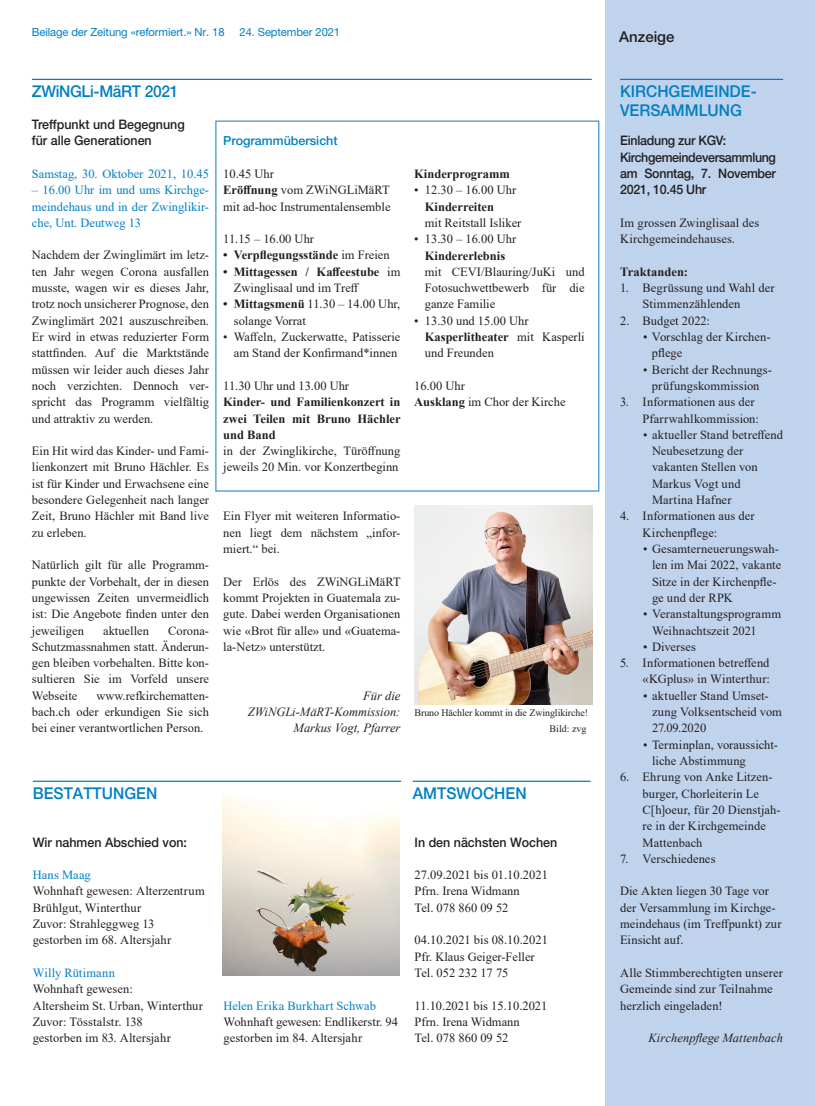
<style>
.page{position:relative;width:815px;height:1106px;background:#fff}
.page>*{position:absolute;margin:0;border:0;box-sizing:border-box;transform-origin:0 0}
.t1{font:500 16.25px "Helvetica Neue LT Pro";color:#007fc4;scale:.96 1}
.t2{font:500 16.25px "Helvetica Neue LT Pro";letter-spacing:-.02em;color:#007fc4;scale:.96 1}
.t3{font:500 15px "Helvetica Neue LT Pro";color:#231f20}
.t4{font:500 13.12px/16.2px "Helvetica Neue LT Pro";color:#231f20;scale:.95 1}
.t5{font:500 13.12px/16.2px "Helvetica Neue LT Pro";letter-spacing:-.02em;color:#231f20;scale:.95 1}
.t6{font:12.5px/16.2px "Times New Roman";color:#231f20}
.t7{font:700 12.5px/16.2px "Times New Roman";color:#231f20}
.t8{font:12.5px/16.2px "Times New Roman";color:#007fc4;text-align:justify}
.t9{font:italic 12.5px/16.2px "Times New Roman";color:#231f20;text-align:right}
.t10{font:500 12.5px "Helvetica Neue LT Pro";color:#007fc4}
.t11{font:11.25px "Helvetica Neue LT Pro";letter-spacing:-.01em;color:#007fc4}
.t12{font:10px/16.2px "Times New Roman";letter-spacing:-.01em;color:#231f20;text-align:right}
.s1{font-weight:700}
.s2{font-weight:400}
</style>
<div class="page">
<div style="left:606px;top:0;width:209px;height:1105px;background:#c0d3ec"></div>
<hr style="left:620px;top:79px;width:163px;height:1px;background:#007fc4">
<hr style="left:32px;top:79px;width:560px;height:1px;background:#007fc4">
<img style="left:415px;top:505px;width:177px;height:199px">
<div style="left:215px;top:120px;width:384px;height:371px;border:1px solid #3f93cf"></div>
<hr style="left:33px;top:780px;width:368px;height:2px;background:#007fc4">
<hr style="left:413px;top:780px;width:178px;height:2px;background:#007fc4">
<img style="left:223px;top:794px;width:176px;height:181px">
<p class="t11" style="left:32px;top:25px;width:194px">Beilage der Zeitung «reformiert.» Nr. 18</p>
<p class="t11" style="left:240px;top:25px;width:102px">24. September 2021</p>
<p class="t3" style="left:619px;top:27px;width:57px">Anzeige</p>
<h1 class="t1" style="left:620px;top:81px;width:98px">KIRCHGEMEINDE</h1>
<h1 class="t1" style="left:751px;top:81px;width:8px">-</h1>
<h1 class="t1" style="left:620px;top:101px;width:115px">VERSAMMLUNG</h1>
<p class="t5" style="left:620px;top:132px;width:166px">Einladung zur KGV:<br>Kirchgemeindeversammlung am Sonntag, 7. November<br>2021, 10.45 Uhr</p>
<p class="t6" style="left:620px;top:214px;width:141px">Im grossen Zwinglisaal des<br>Kirchgemeindehauses.</p>
<p class="t7" style="left:620px;top:263px;width:69px">Traktanden:</p>
<p class="t6" style="left:643px;top:279px;width:133px;text-indent:-22px">1. Begrüssung und Wahl der<br>Stimmenzählenden</p>
<p class="t6" style="left:620px;top:312px;width:91px">2. Budget 2022:</p>
<p class="t6" style="left:652px;top:328px;width:120px;text-indent:-9px">• Vorschlag der Kirchen&shy;pflege</p>
<p class="t6" style="left:643px;top:361px;width:130px;text-align:center">• Bericht der Rechnungs&shy;prüfungskommission</p>
<p class="t6" style="left:643px;top:393px;width:118px;text-indent:-22px">3. Informationen aus der<br>Pfarrwahlkommission:</p>
<p class="t6" style="left:652px;top:426px;width:133px;text-indent:-9px">• aktueller Stand betreffend<br>Neubesetzung der vakanten Stellen von<br>Markus Vogt und<br>Martina Hafner</p>
<p class="t6" style="left:643px;top:507px;width:114px;text-indent:-22px">4. Informationen aus der<br>Kirchenpflege:</p>
<p class="t6" style="left:652px;top:540px;width:131px;text-indent:-9px">• Gesamterneuerungswah&shy;len im Mai 2022, vakante<br>Sitze in der Kirchenpfle&shy;ge und der RPK</p>
<p class="t6" style="left:652px;top:605px;width:131px;text-indent:-9px">• Veranstaltungsprogramm<br>Weihnachtszeit 2021</p>
<p class="t6" style="left:643px;top:638px;width:54px">• Diverses</p>
<p class="t6" style="left:620px;top:654px;width:151px;text-align:right">5. Informationen betreffend «KGplus» in Winterthur:</p>
<p class="t6" style="left:652px;top:687px;width:131px;text-indent:-9px">• aktueller Stand Umset&shy;zung Volksentscheid vom<br>27.09.2020</p>
<p class="t6" style="left:652px;top:736px;width:127px;text-indent:-9px">• Terminplan, voraussicht&shy;liche Abstimmung</p>
<p class="t6" style="left:643px;top:768px;width:140px;text-indent:-22px">6. Ehrung von Anke Litzen&shy;burger, Chorleiterin Le<br>C[h]oeur, für 20 Dienstjah&shy;re in der Kirchgemeinde<br>Mattenbach</p>
<p class="t6" style="left:620px;top:850px;width:97px">7. Verschiedenes</p>
<p class="t6" style="left:620px;top:882px;width:163px">Die Akten liegen 30 Tage vor der Versammlung im Kirchge&shy;meindehaus (im Treffpunkt) zur<br>Einsicht auf.</p>
<p class="t6" style="left:620px;top:964px;width:164px">Alle Stimmberechtigten unserer<br>Gemeinde sind zur Teilnahme herzlich eingeladen!</p>
<p class="t9" style="left:649px;top:1029px;width:136px">Kirchenpflege Mattenbach</p>
<h1 class="t1" style="left:32px;top:81px;width:40px">ZWiNGL</h1>
<h1 class="t2" style="left:90px;top:81px;width:93px">i-MäRT 2021</h1>
<p class="t4" style="left:32px;top:116px;width:162px">Treffpunkt und Begegnung für alle Generationen</p>
<p class="t8" style="left:32px;top:165px;width:179px">Samstag, 30. Oktober 2021, 10.45</p>
<p class="t8" style="left:32px;top:181px;width:179px">– 16.00 Uhr im und ums Kirchge&shy;meindehaus und in der Zwinglikir&shy;che, Unt. Deutweg 13</p>
<p class="t6" style="left:32px;top:247px;width:179px;text-align:justify">Nachdem der Zwinglimärt im letz&shy;ten Jahr wegen Corona ausfallen musste, wagen wir es dieses Jahr, trotz noch unsicherer Prognose, den Zwinglimärt 2021 auszuschreiben.<br>Er wird in etwas reduzierter Form stattfinden. Auf die Marktstände müssen wir leider auch dieses Jahr noch verzichten. Dennoch ver&shy;spricht das Programm vielfältig und attraktiv zu werden.</p>
<p class="t6" style="left:32px;top:442px;width:179px;text-align:justify">Ein Hit wird das Kinder- und Fami&shy;lienkonzert mit Bruno Hächler. Es ist für Kinder und Erwachsene eine besondere Gelegenheit nach langer Zeit, Bruno Hächler mit Band live zu erleben.</p>
<p class="t6" style="left:32px;top:556px;width:179px;text-align:justify">Natürlich gilt für alle Programm&shy;punkte der Vorbehalt, der in diesen ungewissen Zeiten unvermeidlich ist: Die Angebote finden unter den jeweiligen</p>
<p class="t10" style="left:223px;top:133px;width:116px">Programmübersicht</p>
<p class="t6" style="left:223px;top:165px;width:169px">10.45 Uhr<br><span class="s1">Eröffnung</span> vom ZWiNGLiMäRT mit ad-hoc Instrumentalensemble</p>
<p class="t6" style="left:223px;top:230px;width:92px">11.15 – 16.00 Uhr</p>
<p class="t7" style="left:223px;top:247px;width:168px">• Verpflegungsstände <span class="s2">im Freien</span></p>
<p class="t7" style="left:234px;top:263px;width:168px;text-indent:-11px">• Mittagessen / Kaffeestube <span class="s2">im<br>Zwinglisaal und im Treff</span></p>
<p class="t6" style="left:234px;top:296px;width:168px;text-indent:-11px"><span class="s1">• Mittagsmenü</span> 11.30 – 14.00 Uhr, solange Vorrat</p>
<p class="t6" style="left:223px;top:328px;width:179px;text-align:right">• Waffeln, Zuckerwatte, Patisserie am Stand der Konfirmand*innen</p>
<p class="t6" style="left:223px;top:377px;width:127px">11.30 Uhr und 13.00 Uhr</p>
<p class="t7" style="left:223px;top:393px;width:179px;text-align:justify">Kinder- und Familienkonzert in zwei Teilen mit Bruno Hächler und Band</p>
<p class="t6" style="left:223px;top:442px;width:179px">in der Zwinglikirche, Türöffnung jeweils 20 Min. vor Konzertbeginn</p>
<p class="t7" style="left:414px;top:165px;width:97px">Kinderprogramm</p>
<p class="t6" style="left:414px;top:181px;width:103px">• 12.30 – 16.00 Uhr</p>
<p class="t7" style="left:425px;top:198px;width:71px">Kinderreiten</p>
<p class="t6" style="left:425px;top:214px;width:98px">mit Reitstall Isliker</p>
<p class="t6" style="left:414px;top:230px;width:103px">• 13.30 – 16.00 Uhr</p>
<p class="t7" style="left:425px;top:247px;width:82px">Kindererlebnis</p>
<p class="t6" style="left:425px;top:263px;width:161px;text-align:justify">mit CEVI/Blauring/JuKi und Fotosuchwettbewerb für die ganze Familie</p>
<p class="t6" style="left:425px;top:312px;width:161px;text-indent:-11px">• 13.30 und 15.00 Uhr<br><span class="s1">Kasperlitheater</span> mit Kasperli und Freunden</p>
<p class="t6" style="left:414px;top:377px;width:153px">16.00 Uhr<br><span class="s1">Ausklang</span> im Chor der Kirche</p>
<p class="t6" style="left:223px;top:507px;width:179px;text-align:justify">Ein Flyer mit weiteren Informatio&shy;nen liegt dem nächstem „infor&shy;miert.“ bei.</p>
<p class="t6" style="left:223px;top:573px;width:179px;text-align:justify">Der Erlös des ZWiNGLiMäRT kommt Projekten in Guatemala zu&shy;gute. Dabei werden Organisationen wie «Brot für alle» und «Guatema&shy;la-Netz» unterstützt.</p>
<p class="t6" style="left:103px;top:622px;width:47px">aktuellen</p>
<p class="t6" style="left:32px;top:622px;width:179px;text-align:justify;text-indent:136px">Corona-Schutzmassnahmen statt. Änderun&shy;gen bleiben vorbehalten. Bitte kon&shy;sultieren Sie im Vorfeld unsere Webseite</p>
<p class="t6" style="left:32px;top:687px;width:179px;text-align:justify;text-indent:64px">www.refkirchematten&shy;bach.ch oder erkundigen Sie sich bei einer verantwortlichen Person.</p>
<p class="t9" style="left:248px;top:687px;width:154px">Für die<br>ZWiNGLi-MäRT-Kommission:<br>Markus Vogt, Pfarrer</p>
<p class="t12" style="left:415px;top:704px;width:175px">Bruno Hächler kommt in die Zwinglikirche!<br>Bild: zvg</p>
<h1 class="t1" style="left:33px;top:783px;width:96px">BESTATTUNGEN</h1>
<h1 class="t1" style="left:413px;top:783px;width:108px">AMTSWOCHEN</h1>
<p class="t4" style="left:33px;top:833px;width:164px">Wir nahmen Abschied von:</p>
<p class="t8" style="left:33px;top:866px;width:60px">Hans Maag</p>
<p class="t6" style="left:33px;top:882px;width:174px">Wohnhaft gewesen: Alterzentrum<br>Brühlgut, Winterthur<br>Zuvor: Strahleggweg 13 gestorben im 68. Altersjahr</p>
<p class="t8" style="left:33px;top:964px;width:84px">Willy Rütimann</p>
<p class="t6" style="left:33px;top:980px;width:172px">Wohnhaft gewesen:<br>Altersheim St. Urban, Winterthur<br>Zuvor: Tösstalstr. 138<br>gestorben im 83. Altersjahr</p>
<p class="t4" style="left:415px;top:833px;width:152px">In den nächsten Wochen</p>
<p class="t6" style="left:415px;top:866px;width:135px">27.09.2021 bis 01.10.2021<br>Pfrn. Irena Widmann<br>Tel. 078 860 09 52</p>
<p class="t6" style="left:415px;top:931px;width:135px">04.10.2021 bis 08.10.2021<br>Pfr. Klaus Geiger-Feller<br>Tel. 052 232 17 75</p>
<p class="t6" style="left:415px;top:996px;width:134px">11.10.2021 bis 15.10.2021<br>Pfrn. Irena Widmann<br>Tel. 078 860 09 52</p>
<p class="t8" style="left:224px;top:996px;width:154px">Helen Erika Burkhart Schwab</p>
<p class="t6" style="left:224px;top:1013px;width:176px">Wohnhaft gewesen: Endlikerstr. 94 gestorben im 84. Altersjahr</p>
</div>
